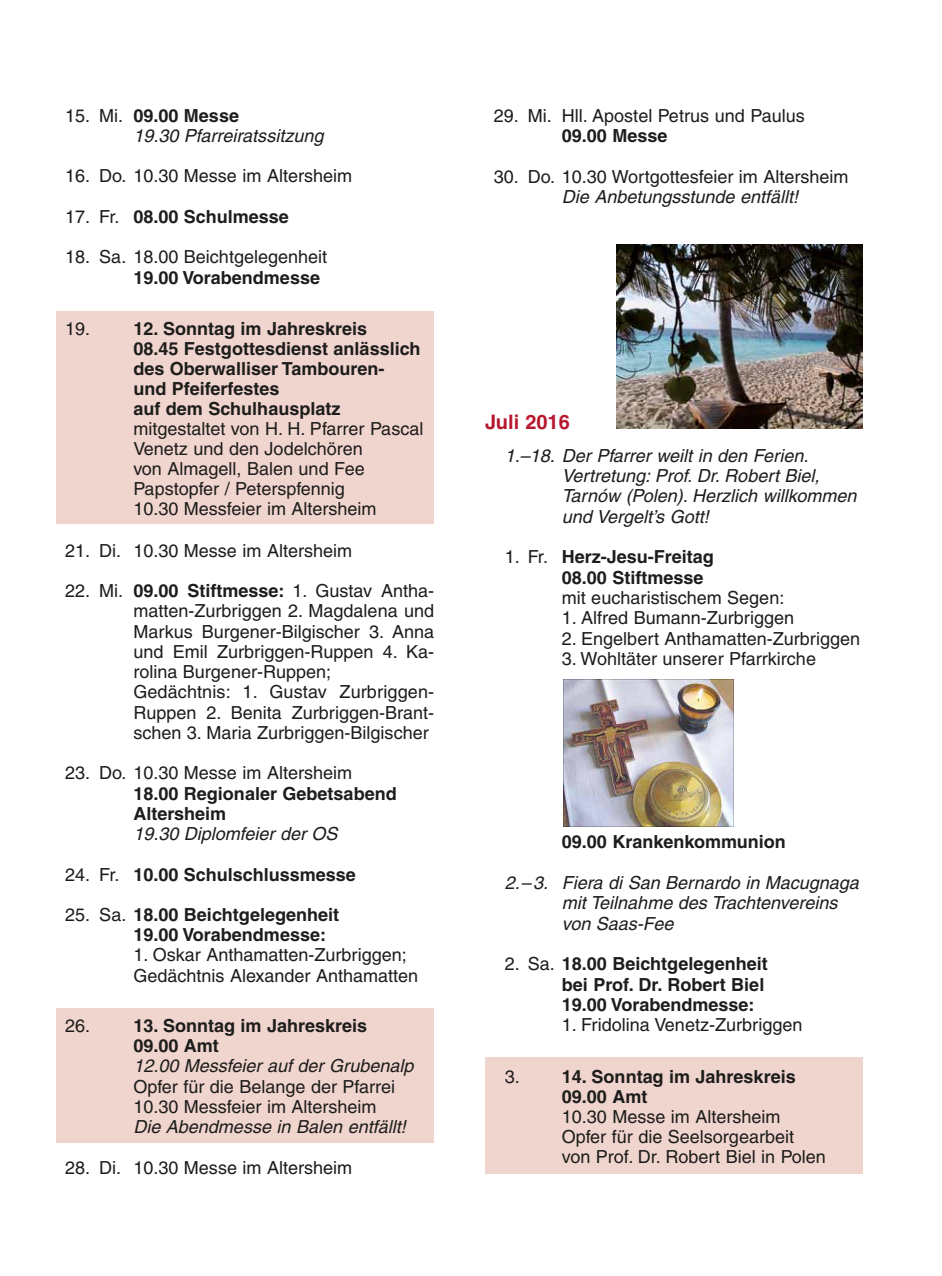
<style>
.page{position:relative;width:942px;height:1276px;background:#fff}
.page>*{position:absolute;margin:0;border:0;box-sizing:border-box;transform-origin:0 0}
.t1{font:700 20px "Helvetica";color:#b7182e}
.t2{font:18px/20.2px "Helvetica";color:#1d1d1b}
.t3{font:700 18px/20px "Helvetica";color:#1d1d1b}
.t4{font:italic 18px/20.4px "Helvetica";color:#1d1d1b}
.s1{font-style:normal}
.s2{font-weight:700;font-style:normal}
.s3{font-weight:400}
.s4{font-weight:700}
</style>
<div class="page">
<div style="left:57px;top:312px;width:377px;height:212px;background:#f0d4ce"></div>
<div style="left:485px;top:1057px;width:377px;height:117px;background:#f0d4ce"></div>
<div style="left:57px;top:1008px;width:377px;height:134px;background:#f0d4ce"></div>
<img style="left:563px;top:679px;width:170px;height:147px">
<img style="left:616px;top:244px;width:246px;height:185px">
<p class="t4" style="left:133px;top:105px;width:191px;text-indent:-68px"><span class="s1">15. Mi.</span> <span class="s2">09.00 Messe<br></span>19.30 Pfarreiratssitzung</p>
<p class="t2" style="left:65px;top:166px;width:288px">16. Do. 10.30 Messe im Altersheim</p>
<p class="t3" style="left:65px;top:206px;width:225px"><span class="s3">17. Fr.</span> 08.00 Schulmesse</p>
<p class="t2" style="left:65px;top:247px;width:263px">18. Sa. 18.00 Beichtgelegenheit</p>
<p class="t3" style="left:133px;top:267px;width:188px">19.00 Vorabendmesse</p>
<p class="t3" style="left:133px;top:318px;width:288px;text-indent:-68px"><span class="s3">19.</span> 12. Sonntag im Jahreskreis<br>08.45 Festgottesdienst anlässlich des Oberwalliser Tambouren&shy;und Pfeiferfestes<br>auf dem Schulhausplatz</p>
<p class="t2" style="left:133px;top:418px;width:291px">mitgestaltet von H. H. Pfarrer Pascal<br>Venetz und den Jodelchören<br>von Almagell, Balen und Fee<br>Papstopfer / Peterspfennig<br>10.30 Messfeier im Altersheim</p>
<p class="t2" style="left:65px;top:540px;width:288px">21. Di. 10.30 Messe im Altersheim</p>
<p class="t2" style="left:133px;top:581px;width:302px;text-indent:-68px">22. Mi. <span class="s4">09.00 Stiftmesse:</span> 1. Gustav Antha&shy;matten-Zurbriggen 2. Magdalena und Markus Burgener-Bilgischer 3. Anna und Emil Zurbriggen-Ruppen 4. Ka - rolina Burgener-Ruppen;<br>Gedächtnis: 1. Gustav Zurbriggen-Ruppen 2. Benita Zurbriggen-Brant&shy;schen 3. Maria Zurbriggen-Bilgischer</p>
<p class="t2" style="left:65px;top:763px;width:288px">23. Do. 10.30 Messe im Altersheim</p>
<p class="t3" style="left:133px;top:783px;width:265px">18.00 Regionaler Gebetsabend<br>Altersheim</p>
<p class="t4" style="left:133px;top:823px;width:206px">19.30 Diplomfeier der OS</p>
<p class="t3" style="left:65px;top:864px;width:292px"><span class="s3">24. Fr.</span> 10.00 Schulschlussmesse</p>
<p class="t3" style="left:133px;top:904px;width:207px;text-indent:-68px"><span class="s3">25. Sa.</span> 18.00 Beichtgelegenheit<br>19.00 Vorabendmesse:</p>
<p class="t2" style="left:133px;top:945px;width:286px">1. Oskar Anthamatten-Zurbriggen;<br>Gedächtnis Alexander Anthamatten</p>
<p class="t3" style="left:133px;top:1016px;width:235px;text-indent:-68px"><span class="s3">26.</span> 13. Sonntag im Jahreskreis<br>09.00 Amt</p>
<p class="t4" style="left:133px;top:1056px;width:281px">12.00 Messfeier auf der Grubenalp</p>
<p class="t2" style="left:133px;top:1076px;width:263px">Opfer für die Belange der Pfarrei<br>10.30 Messfeier im Altersheim</p>
<p class="t4" style="left:133px;top:1116px;width:274px">Die Abendmesse in Balen entfällt!</p>
<p class="t2" style="left:65px;top:1157px;width:288px">28. Di. 10.30 Messe im Altersheim</p>
<p class="t2" style="left:493px;top:105px;width:312px">29. Mi. Hll. Apostel Petrus und Paulus</p>
<p class="t3" style="left:561px;top:125px;width:107px">09.00 Messe</p>
<p class="t2" style="left:493px;top:166px;width:356px">30. Do. 10.30 Wortgottesfeier im Altersheim</p>
<p class="t4" style="left:561px;top:187px;width:238px">Die Anbetungsstunde entfällt!</p>
<p class="t1" style="left:485px;top:410px;width:86px">Juli 2016</p>
<p class="t4" style="left:561px;top:445px;width:296px;text-indent:-57px">1.–18. Der Pfarrer weilt in den Ferien.<br>Vertretung: Prof. Dr. Robert Biel, Tarnów (Polen). Herzlich willkommen und Vergelt’s Gott!</p>
<p class="t3" style="left:561px;top:546px;width:153px;text-indent:-57px"><span class="s3">1. Fr.</span> Herz-Jesu-Freitag<br>08.00 Stiftmesse</p>
<p class="t2" style="left:561px;top:587px;width:224px">mit eucharistischem Segen:</p>
<p class="t2" style="left:561px;top:608px;width:234px">1. Alfred Bumann-Zurbriggen</p>
<p class="t2" style="left:561px;top:628px;width:300px">2. Engelbert Anthamatten-Zurbriggen</p>
<p class="t2" style="left:561px;top:648px;width:255px">3. Wohltäter unserer Pfarrkirche</p>
<p class="t3" style="left:561px;top:831px;width:225px">09.00 Krankenkommunion</p>
<p class="t4" style="left:561px;top:872px;width:298px;text-indent:-57px">2.–3. Fiera di San Bernardo in Macugnaga mit Teilnahme des Trachtenvereins von Saas-Fee</p>
<p class="t3" style="left:561px;top:953px;width:207px;text-indent:-57px"><span class="s3">2. Sa.</span> 18.00 Beichtgelegenheit bei Prof. Dr. Robert Biel<br>19.00 Vorabendmesse:</p>
<p class="t2" style="left:561px;top:1015px;width:242px">1. Fridolina Venetz-Zurbriggen</p>
<p class="t3" style="left:561px;top:1066px;width:235px;text-indent:-57px"><span class="s3">3.</span> 14. Sonntag im Jahreskreis<br>09.00 Amt</p>
<p class="t2" style="left:561px;top:1106px;width:265px">10.30 Messe im Altersheim<br>Opfer für die Seelsorgearbeit von Prof. Dr. Robert Biel in Polen</p>
</div>
